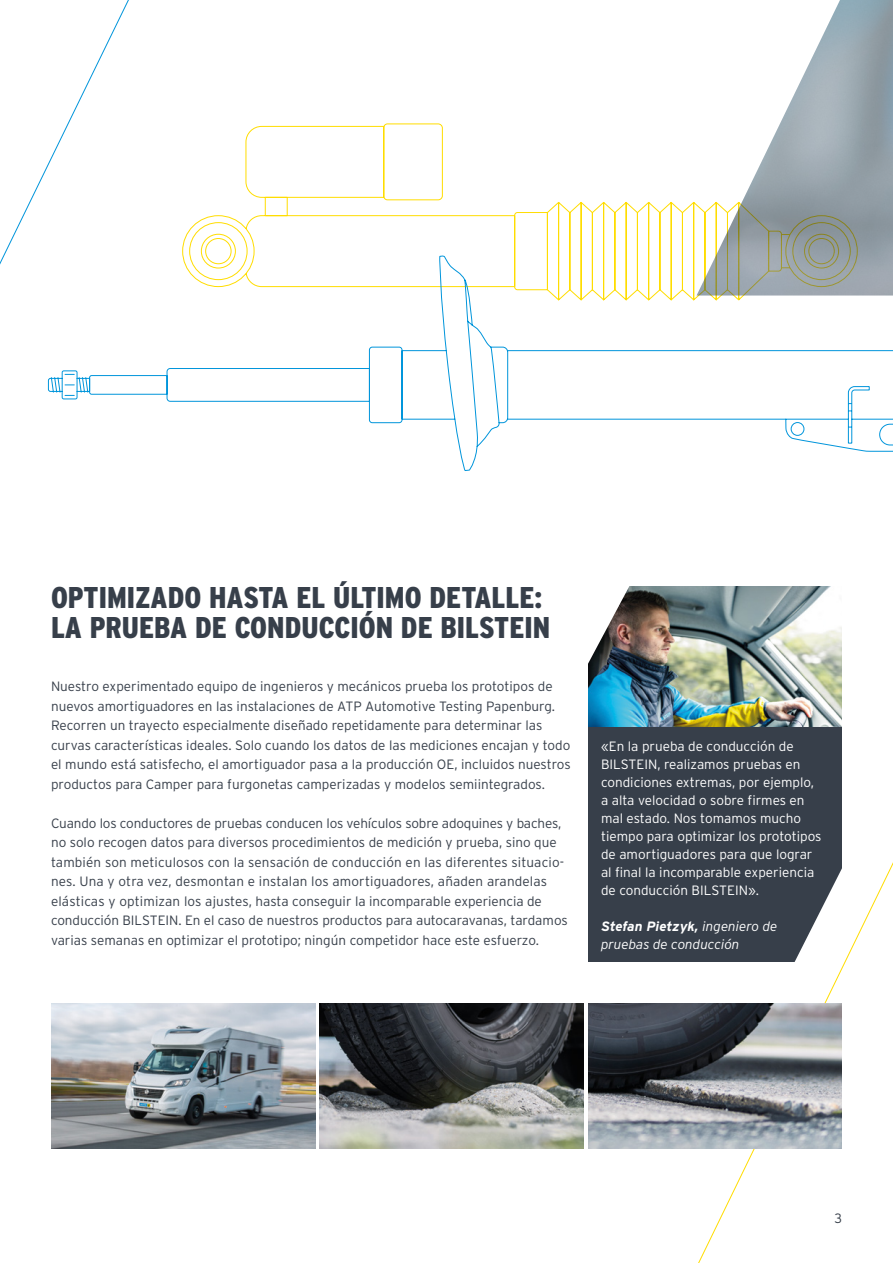
<style>
.page{position:relative;width:893px;height:1263px;background:#fff}
.page>*{position:absolute;margin:0;border:0;box-sizing:border-box;transform-origin:0 0}
.t1{font:900 30px/30px "Interstate Condensed";color:#373f4a}
.t2{font:300 13.5px/19.5px "Interstate";color:#373f4a}
.t3{font:300 13.5px/18px "Interstate";color:#fff}
.t4{font:italic 300 13.5px/18px "Interstate";color:#fff}
.s1{font-weight:700}
</style>
<div class="page">
<img style="left:588px;top:587px;width:254px;height:140px">
<svg style="left:588px;top:586px;width:42px;height:79px"></svg>
<svg style="left:678px;top:862px;width:215px;height:401px"></svg>
<svg style="left:182px;top:123px;width:514px;height:132px"></svg>
<svg style="left:48px;top:255px;width:845px;height:216px"></svg>
<div style="left:588px;top:727px;width:254px;height:234px;background:#373f4a"></div>
<svg style="left:794px;top:865px;width:49px;height:97px"></svg>
<img style="left:51px;top:1003px;width:264px;height:145px">
<img style="left:588px;top:1003px;width:254px;height:145px">
<img style="left:320px;top:1003px;width:264px;height:145px">
<img style="left:696px;top:0;width:197px;height:296px">
<h1 class="t1" style="left:51px;top:582px;width:501px">OPTIMIZADO HASTA EL ÚLTIMO DETALLE:<br>LA PRUEBA DE CONDUCCIÓN DE BILSTEIN</h1>
<p class="t2" style="left:51px;top:676px;width:521px">Nuestro experimentado equipo de ingenieros y mecánicos prueba los prototipos de nuevos amortiguadores en las instalaciones de ATP Automotive Testing Papenburg.<br>Recorren un trayecto especialmente diseñado repetidamente para determinar las curvas características ideales. Solo cuando los datos de las mediciones encajan y todo el mundo está satisfecho, el amortiguador pasa a la producción OE, incluidos nuestros productos para Camper para furgonetas camperizadas y modelos semiintegrados.</p>
<p class="t2" style="left:51px;top:813px;width:518px">Cuando los conductores de pruebas conducen los vehículos sobre adoquines y baches, no solo recogen datos para diversos procedimientos de medición y prueba, sino que también son meticulosos con la sensación de conducción en las diferentes situacio&shy;nes. Una y otra vez, desmontan e instalan los amortiguadores, añaden arandelas elásticas y optimizan los ajustes, hasta conseguir la incomparable experiencia de conducción BILSTEIN. En el caso de nuestros productos para autocaravanas, tardamos varias semanas en optimizar el prototipo; ningún competidor hace este esfuerzo.</p>
<p class="t3" style="left:601px;top:737px;width:222px">«En la prueba de conducción de BILSTEIN, realizamos pruebas en condiciones extremas, por ejemplo, a alta velocidad o sobre firmes en mal estado. Nos tomamos mucho tiempo para optimizar los prototipos de amortiguadores para que lograr al final la incomparable experiencia de conducción BILSTEIN».</p>
<p class="t4" style="left:601px;top:916px;width:178px"><span class="s1">Stefan Pietzyk,</span> ingeniero de pruebas de conducción</p>
<p class="t2" style="left:834px;top:1208px;width:9px">3</p>
</div>
